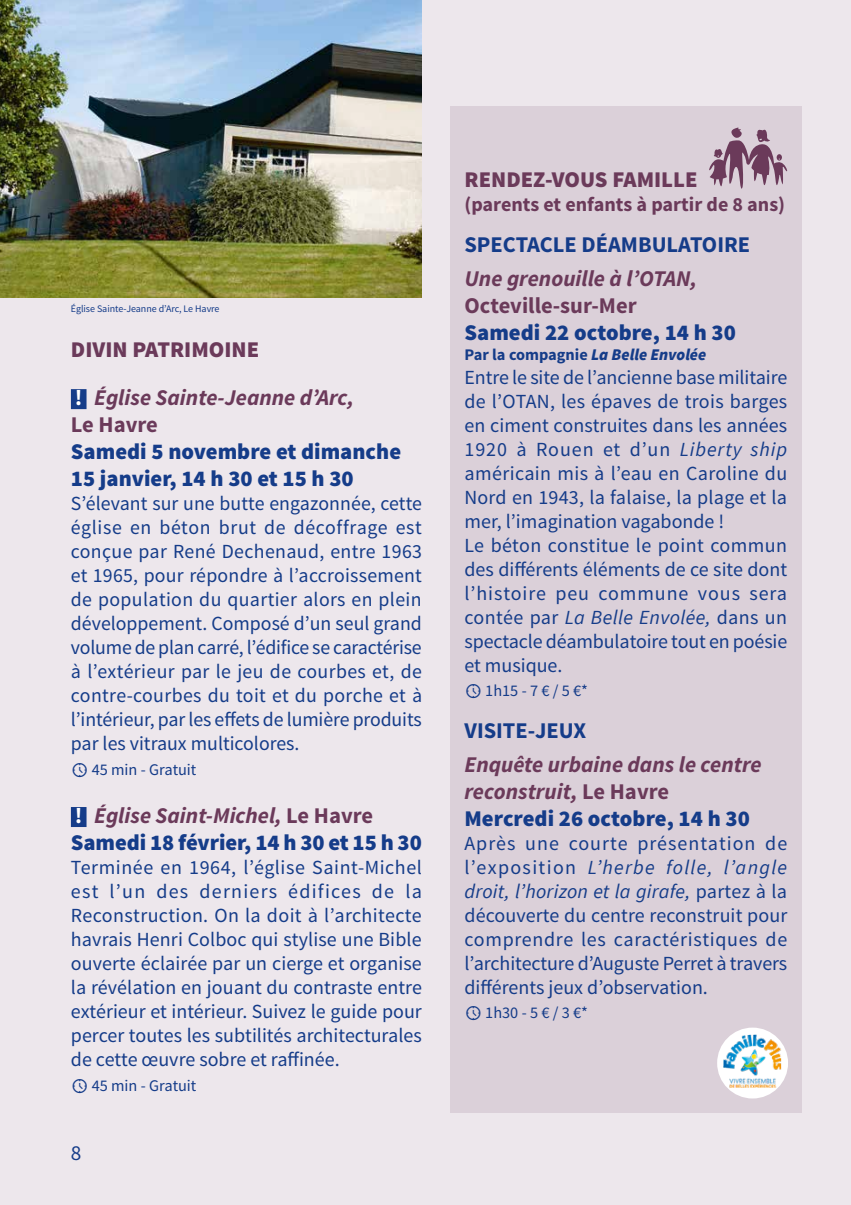
<style>
.page{position:relative;width:851px;height:1205px;background:#fff}
.page>*{position:absolute;margin:0;border:0;box-sizing:border-box;transform-origin:0 0}
.t1{font:italic 700 22.5px/27px "Source Sans Pro";color:#6b3a5a}
.t2{font:900 22.5px/27px "Source Sans Pro";color:#153c89}
.t3{font:700 22.5px "Source Sans Pro";color:#153c89}
.t4{font:700 22.5px "Source Sans Pro";color:#6b3a5a}
.t5{font:900 22.5px "Source Sans Pro";color:#6b3a5a}
.t6{font:21.25px "Source Sans Pro";color:#153c89}
.t7{font:20px/24px "Source Sans Pro";color:#153c89;text-align:justify}
.t8{font:700 20px "Source Sans Pro";color:#6b3a5a}
.t9{font:16.25px "Source Sans Pro";color:#153c89}
.t10{font:700 16.25px "Source Sans Pro";color:#153c89}
.t11{font:10px "Source Sans Pro";letter-spacing:-.005em;color:#153c89}
.s1{font-weight:900;font-style:normal}
.s2{font-style:normal;color:#fff}
.s3{font-weight:700;color:#fff}
.s4{font-weight:700;font-style:italic;color:#6b3a5a}
.s5{font-weight:700;color:#6b3a5a}
.s6{font-weight:900;font-style:italic}
.s7{font-style:italic}
.s8{font-style:normal}
.s9{font-weight:900;font-style:normal;color:#153c89}
</style>
<div class="page">
<div style="left:0;top:0;width:850px;height:1205px;background:#ede7ec"></div>
<img style="left:0;top:0;width:422px;height:298px">
<div style="left:71px;top:389px;width:15px;height:20px;background:#153c89"></div>
<div style="left:71px;top:807px;width:15px;height:20px;background:#153c89"></div>
<div style="left:450px;top:106px;width:351px;height:1007px;background:#dbd0d9"></div>
<svg style="left:709px;top:127px;width:79px;height:62px"></svg>
<div style="left:717px;top:1027px;width:70px;height:71px;background:#fff;border-radius:50%"></div>
<img style="left:723px;top:1034px;width:58px;height:53px">
<p class="t11" style="left:71px;top:303px;width:150px">Église Sainte-Jeanne d’Arc, Le Havre</p>
<p class="t1" style="left:71px;top:325px;width:285px;line-height:48.2px"><span class="s1">DIVIN PATRIMOINE<br></span><span class="s2">!</span> Église Sainte-Jeanne d’Arc,</p>
<p class="t4" style="left:71px;top:410px;width:88px">Le Havre</p>
<p class="t2" style="left:71px;top:439px;width:332px">Samedi 5 novembre et dimanche<br>15 janvier, 14 h 30 et 15 h 30</p>
<p class="t7" style="left:71px;top:492px;width:352px">S’élevant sur une butte engazonnée, cette église en béton brut de décoffrage est conçue par René Dechenaud, entre 1963 et 1965, pour répondre à l’accroissement de population du quartier alors en plein développement. Composé d’un seul grand volume de plan carré, l’édifice se caractérise à l’extérieur par le jeu de courbes et, de contre-courbes du toit et du porche et à l’intérieur, par les effets de lumière produits par les vitraux multicolores.</p>
<p class="t9" style="left:92px;top:759px;width:106px">45 min - Gratuit</p>
<p class="t2" style="left:71px;top:803px;width:352px"><span class="s3">!</span> <span class="s4">Église Saint-Michel,</span> <span class="s5">Le Havre<br></span>Samedi 18 février, 14 h 30 et 15 h 30</p>
<p class="t7" style="left:71px;top:856px;width:352px">Terminée en 1964, l’église Saint-Michel est l’un des derniers édifices de la Reconstruction. On la doit à l’architecte havrais Henri Colboc qui stylise une Bible ouverte éclairée par un cierge et organise la révélation en jouant du contraste entre extérieur et intérieur. Suivez le guide pour percer toutes les subtilités architecturales de cette œuvre sobre et raffinée.</p>
<p class="t9" style="left:92px;top:1075px;width:106px">45 min - Gratuit</p>
<p class="t6" style="left:71px;top:1140px;width:12px">8</p>
<p class="t5" style="left:464px;top:165px;width:235px">RENDEZ-VOUS FAMILLE</p>
<p class="t8" style="left:464px;top:191px;width:322px">(parents et enfants à partir de 8 ans)</p>
<p class="t3" style="left:464px;top:230px;width:287px">SPECTACLE DÉAMBULATOIRE</p>
<p class="t1" style="left:464px;top:265px;width:234px">Une grenouille à l’OTAN,</p>
<p class="t4" style="left:464px;top:291px;width:174px">Octeville-sur-Mer</p>
<p class="t2" style="left:464px;top:320px;width:273px">Samedi 22 octobre, 14 h 30</p>
<p class="t10" style="left:464px;top:344px;width:243px">Par la compagnie <span class="s6">La Belle Envolée</span></p>
<p class="t7" style="left:464px;top:365px;width:324px;text-align:left">Entre le site de l’ancienne base militaire de l’OTAN, les épaves de trois barges en ciment construites dans les années 1920 à Rouen et d’un <span class="s7">Liberty ship </span>américain mis à l’eau en Caroline du Nord en 1943, la falaise, la plage et la mer, l’imagination vagabonde !<br>Le béton constitue le point commun des différents éléments de ce site dont l’histoire peu commune vous sera contée par <span class="s7">La Belle Envolée,</span> dans un spectacle déambulatoire tout en poésie et musique.</p>
<p class="t9" style="left:485px;top:681px;width:104px">1h15 - 7 € / 5 €*</p>
<p class="t3" style="left:464px;top:716px;width:123px">VISITE-JEUX</p>
<p class="t1" style="left:464px;top:750px;width:298px">Enquête urbaine dans le centre reconstruit, <span class="s8">Le Havre<br></span><span class="s9">Mercredi 26 octobre, 14 h 30</span></p>
<p class="t7" style="left:464px;top:831px;width:324px">Après une courte présentation de l’exposition <span class="s7">L’herbe folle, l’angle droit, l’horizon et la girafe,</span> partez à la découverte du centre reconstruit pour comprendre les caractéristiques de l’architecture d’Auguste Perret à travers différents jeux d’observation.</p>
<p class="t9" style="left:485px;top:1003px;width:104px">1h30 - 5 € / 3 €*</p>
</div>
